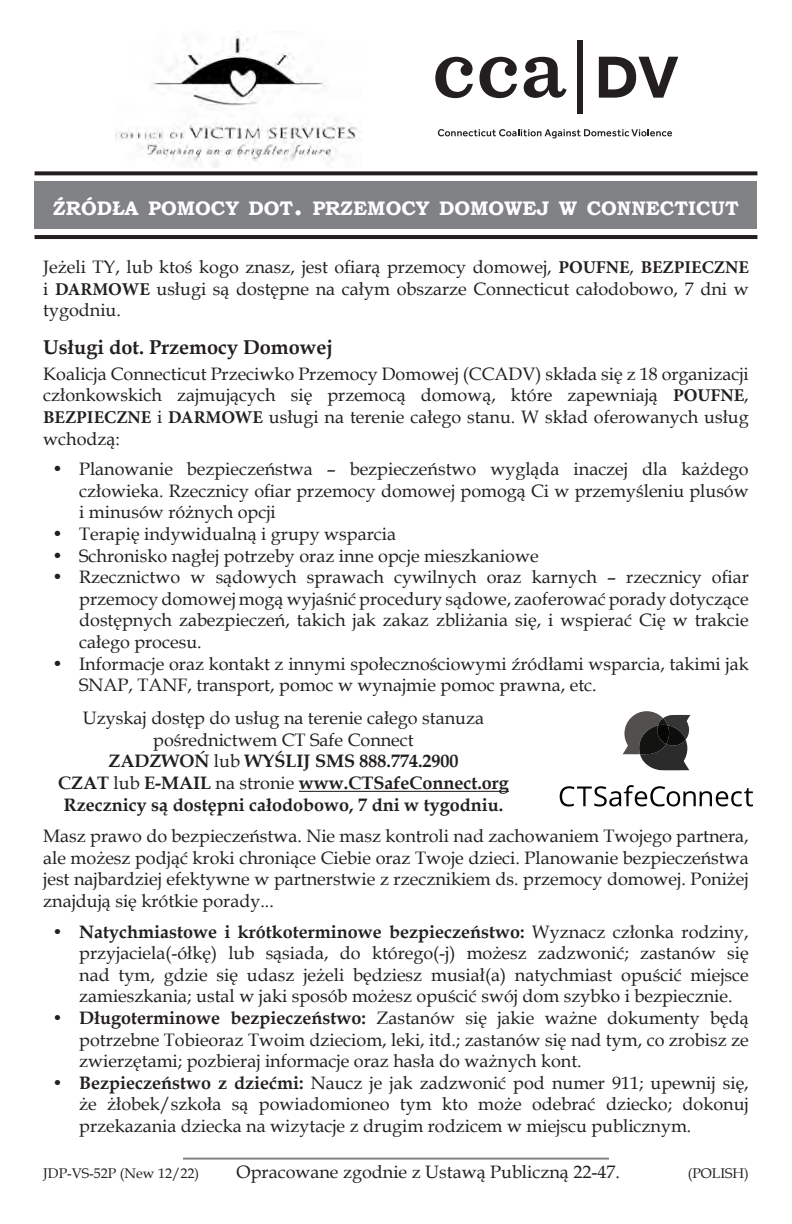
<style>
.page{position:relative;width:792px;height:1224px;background:#fff}
.page>*{position:absolute;margin:0;border:0;box-sizing:border-box;transform-origin:0 0}
.t1{font:700 20px "Book Antiqua";color:#231f20}
.t2{font:700 19.6px "Bookman Old Style";color:#fff}
.t3{font:18px/21.6px "Book Antiqua";color:#231f20;text-align:justify}
.t4{font:700 18px/21.6px "Book Antiqua";color:#231f20;text-align:center}
.t5{font:14px "Book Antiqua";color:#231f20}
.s1{font-size:28px}
.s2{font-family:"Minion Pro";font-weight:700}
.s3{font-weight:400}
.s4{font-weight:700}
</style>
<div class="page">
<svg style="left:35px;top:171px;width:722px;height:4px;background:#363233"></svg>
<div style="left:35px;top:181px;width:722px;height:48px;background:#808285"></div>
<hr style="left:35px;top:235px;width:722px;height:4px;background:#231f20">
<hr style="left:299px;top:791px;width:210px;height:1px;background:#231f20">
<hr style="left:183px;top:1158px;width:426px;height:2px;background:#808285">
<img style="left:116px;top:37px;width:242px;height:130px">
<svg style="left:435px;top:57px;width:38px;height:41px"></svg>
<svg style="left:479px;top:57px;width:38px;height:41px"></svg>
<svg style="left:524px;top:57px;width:43px;height:41px"></svg>
<div style="left:578px;top:41px;width:5px;height:73px;background:#231f20"></div>
<svg style="left:599px;top:57px;width:79px;height:41px"></svg>
<svg style="left:438px;top:129px;width:234px;height:9px"></svg>
<svg style="left:623px;top:711px;width:67px;height:59px"></svg>
<svg style="left:560px;top:785px;width:193px;height:22px"></svg>
<p class="t2" style="left:53px;top:194px;width:687px">ŹRÓDŁA POMOCY DOT<span class="s1">.</span> PRZEMOCY DOMOWEJ W CONNECTICUT</p>
<p class="t3" style="left:43px;top:256px;width:707px">Jeżeli TY, lub ktoś kogo znasz, jest ofiarą przemocy domowej, <span class="s2">POUFNE</span>, <span class="s2">BEZPIECZNE </span>i <span class="s2">DARMOWE</span> usługi są dostępne na całym obszarze Connecticut całodobowo, 7 dni w tygodniu.</p>
<p class="t1" style="left:43px;top:333px;width:292px">Usługi dot. Przemocy Domowej</p>
<p class="t3" style="left:43px;top:363px;width:707px">Koalicja Connecticut Przeciwko Przemocy Domowej (CCADV) składa się z 18 organizacji członkowskich zajmujących się przemocą domową, które zapewniają <span class="s2">POUFNE</span>, <span class="s2">BEZPIECZNE</span> i <span class="s2">DARMOWE</span> usługi na terenie całego stanu. W skład oferowanych usług wchodzą:</p>
<p class="t3" style="left:79px;top:458px;width:671px;text-indent:-27px">• Planowanie bezpieczeństwa – bezpieczeństwo wygląda inaczej dla każdego człowieka. Rzecznicy ofiar przemocy domowej pomogą Ci w przemyśleniu plusów i minusów różnych opcji</p>
<p class="t3" style="left:52px;top:523px;width:345px">• Terapię indywidualną i grupy wsparcia</p>
<p class="t3" style="left:52px;top:544px;width:488px">• Schronisko nagłej potrzeby oraz inne opcje mieszkaniowe</p>
<p class="t3" style="left:79px;top:566px;width:671px;text-indent:-27px">• Rzecznictwo w sądowych sprawach cywilnych oraz karnych – rzecznicy ofiar przemocy domowej mogą wyjaśnić procedury sądowe, zaoferować porady dotyczące dostępnych zabezpieczeń, takich jak zakaz zbliżania się, i wspierać Cię w trakcie całego procesu.</p>
<p class="t3" style="left:79px;top:652px;width:671px;text-indent:-27px">• Informacje oraz kontakt z innymi społecznościowymi źródłami wsparcia, takimi jak<br>SNAP, TANF, transport, pomoc w wynajmie pomoc prawna, etc.</p>
<p class="t4" style="left:58px;top:707px;width:452px"><span class="s3">Uzyskaj dostęp do usług na terenie całego stanuza pośrednictwem CT Safe Connect<br></span>ZADZWOŃ <span class="s3">lub</span> WYŚLIJ SMS 888.774.2900<br>CZAT <span class="s3">lub</span> E-MAIL <span class="s3">na stronie</span> www.CTSafeConnect.org Rzecznicy są dostępni całodobowo, 7 dni w tygodniu.</p>
<p class="t3" style="left:43px;top:825px;width:707px">Masz prawo do bezpieczeństwa. Nie masz kontroli nad zachowaniem Twojego partnera, ale możesz podjąć kroki chroniące Ciebie oraz Twoje dzieci. Planowanie bezpieczeństwa jest najbardziej efektywne w partnerstwie z rzecznikiem ds. przemocy domowej. Poniżej znajdują się krótkie porady...</p>
<p class="t3" style="left:79px;top:920px;width:671px;text-indent:-27px"><span class="s4">• Natychmiastowe i krótkoterminowe bezpieczeństwo:</span> Wyznacz członka rodziny, przyjaciela(-ółkę) lub sąsiada, do którego(-j) możesz zadzwonić; zastanów się nad tym, gdzie się udasz jeżeli będziesz musiał(a) natychmiast opuścić miejsce zamieszkania; ustal w jaki sposób możesz opuścić swój dom szybko i bezpiecznie.</p>
<p class="t3" style="left:79px;top:1007px;width:671px;text-indent:-27px"><span class="s4">• Długoterminowe bezpieczeństwo:</span> Zastanów się jakie ważne dokumenty będą potrzebne Tobieoraz Twoim dzieciom, leki, itd.; zastanów się nad tym, co zrobisz ze zwierzętami; pozbieraj informacje oraz hasła do ważnych kont.</p>
<p class="t3" style="left:79px;top:1072px;width:671px;text-indent:-27px"><span class="s4">• Bezpieczeństwo z dziećmi:</span> Naucz je jak zadzwonić pod numer 911; upewnij się, że żłobek/szkoła są powiadomioneo tym kto może odebrać dziecko; dokonuj przekazania dziecka na wizytacje z drugim rodzicem w miejscu publicznym.</p>
<p class="t5" style="left:43px;top:1163px;width:158px">JDP-VS-52P (New 12/22)</p>
<p class="t3" style="left:237px;top:1161px;width:385px">Opracowane zgodnie z Ustawą Publiczną 22-47.</p>
<p class="t5" style="left:688px;top:1163px;width:63px">(POLISH)</p>
</div>
